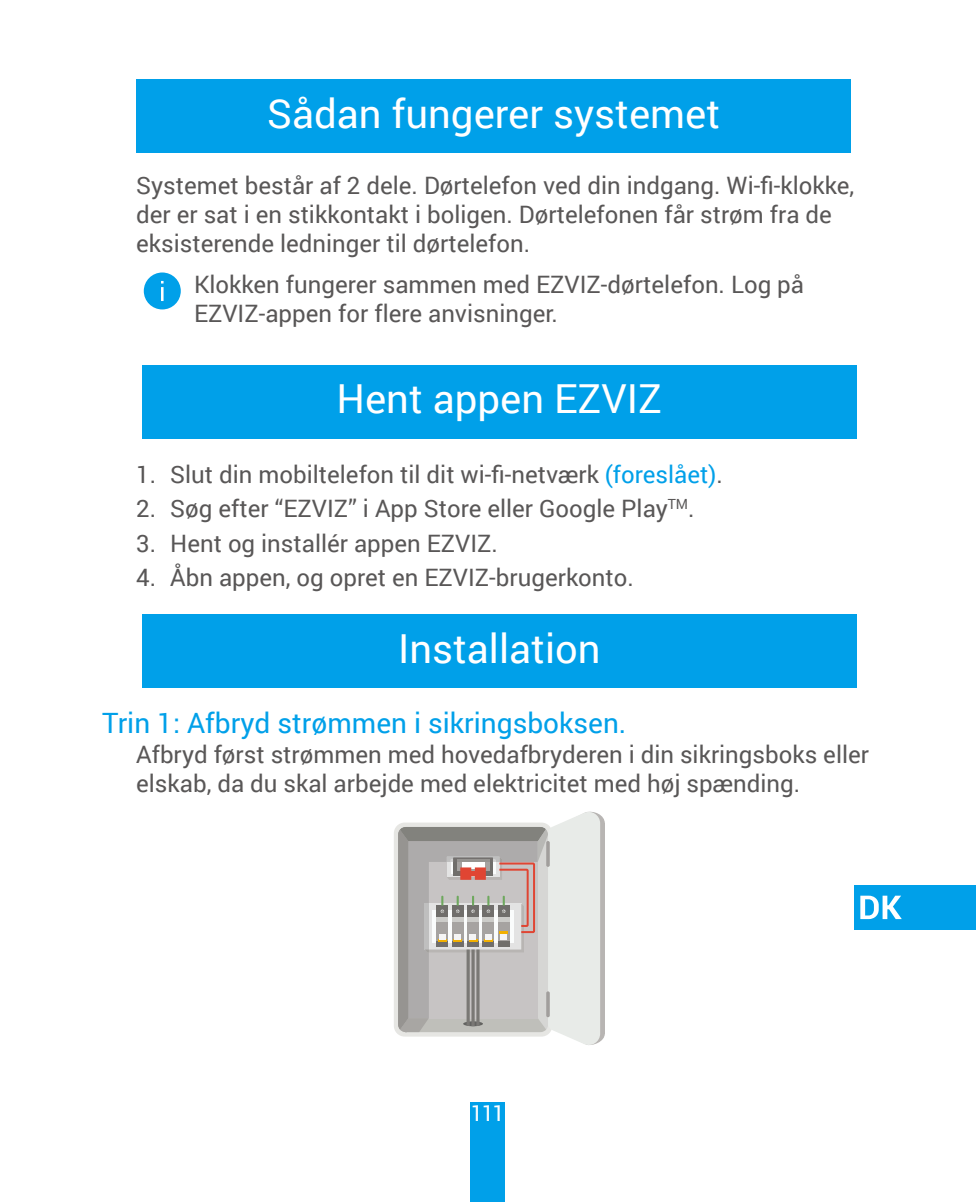
<style>
.page{position:relative;width:976px;height:1202px;background:#fff}
.page>*{position:absolute;margin:0;border:0;box-sizing:border-box;transform-origin:0 0}
.t1{font:40px "Roboto";color:#fff}
.t2{font:28px "Roboto";color:#00a0e9}
.t3{font:24px/28.8px "Roboto";color:#595757}
.t4{font:22px "Roboto";color:#fff}
.s1{color:#00a0e9}
</style>
<div class="page">
<div style="left:471px;top:1102px;width:34px;height:100px;background:#00a0e9"></div>
<div style="left:854px;top:885px;width:121px;height:44px;background:#00a0e9"></div>
<svg style="left:860px;top:896px;width:41px;height:23px"></svg>
<div style="left:136px;top:79px;width:714px;height:74px;background:#00a0e9"></div>
<div style="left:144px;top:272px;width:37px;height:37px;background:#00a0e9;border-radius:50%"></div>
<svg style="left:161px;top:281px;width:2px;height:20px"></svg>
<div style="left:142px;top:365px;width:714px;height:74px;background:#00a0e9"></div>
<div style="left:142px;top:614px;width:714px;height:74px;background:#00a0e9"></div>
<div style="left:393px;top:822px;width:159px;height:215px;background:#e6e6e3;border-radius:11px"></div>
<svg style="left:398px;top:811px;width:206px;height:234px"></svg>
<h1 class="t1" style="left:267px;top:85px;width:454px">Sådan fungerer systemet</h1>
<p class="t3" style="left:136px;top:171px;width:719px">Systemet består af 2 dele. Dørtelefon ved din indgang. Wi-fi-klokke, der er sat i en stikkontakt i boligen. Dørtelefonen får strøm fra de eksisterende ledninger til dørtelefon.</p>
<p class="t3" style="left:194px;top:269px;width:611px">Klokken fungerer sammen med EZVIZ-dørtelefon. Log på<br>EZVIZ-appen for flere anvisninger.</p>
<h1 class="t1" style="left:336px;top:371px;width:327px">Hent appen EZVIZ</h1>
<p class="t3" style="left:136px;top:459px;width:588px">1. Slut din mobiltelefon til dit wi-fi-netværk <span class="s1">(foreslået)</span>.</p>
<p class="t3" style="left:136px;top:493px;width:560px">2. Søg efter “EZVIZ” i App Store eller Google Play<sup>TM</sup>.</p>
<p class="t3" style="left:136px;top:528px;width:363px">3. Hent og installér appen EZVIZ.</p>
<p class="t3" style="left:136px;top:562px;width:499px">4. Åbn appen, og opret en EZVIZ-brugerkonto.</p>
<h1 class="t1" style="left:398px;top:620px;width:204px">Installation</h1>
<p class="t2" style="left:102px;top:703px;width:525px">Trin 1: Afbryd strømmen i sikringsboksen.</p>
<p class="t3" style="left:136px;top:739px;width:734px">Afbryd først strømmen med hovedafbryderen i din sikringsboks eller elskab, da du skal arbejde med elektricitet med høj spænding.</p>
<p class="t4" style="left:471px;top:1098px;width:36px">111</p>
</div>
